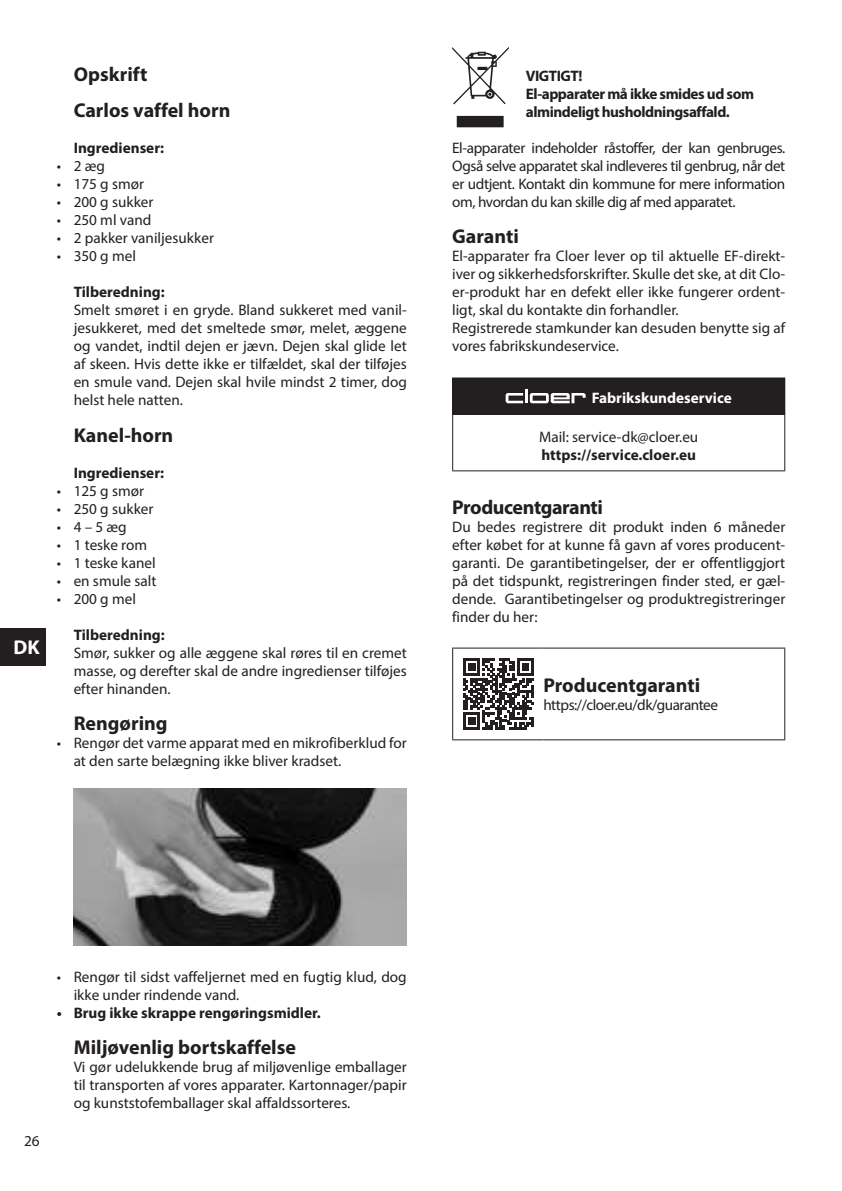
<style>
.page{position:relative;width:842px;height:1191px;background:#fff}
.page>*{position:absolute;margin:0;border:0;box-sizing:border-box;transform-origin:0 0}
.t1{font:700 20px/36px "Myriad Pro";color:#231f20}
.t2{font:700 20px "Myriad Pro";letter-spacing:-.02em;color:#231f20}
.t3{font:700 20px "Myriad Pro";color:#fff}
.t4{font:15.2px/18px "Myriad Pro";color:#231f20;text-align:justify}
.t5{font:700 15.2px "Myriad Pro";color:#231f20}
.t6{font:700 15.2px/18px "Myriad Pro";letter-spacing:-.03em;color:#231f20}
.t7{font:15.2px "Myriad Pro";letter-spacing:-.03em;color:#231f20}
.t8{font:700 15.2px "Myriad Pro";color:#fff}
</style>
<div class="page">
<div style="left:0;top:628px;width:45px;height:38px;background:#231f20"></div>
<img style="left:74px;top:788px;width:333px;height:157px">
<svg style="left:452px;top:47px;width:57px;height:80px"></svg>
<div style="left:453px;top:378px;width:332px;height:36px;background:#231f20"></div>
<hr style="left:452px;top:414px;width:1px;height:56px;background:#231f20">
<hr style="left:452px;top:470px;width:333px;height:1px;background:#231f20">
<hr style="left:452px;top:377px;width:333px;height:1px;background:#231f20">
<hr style="left:452px;top:378px;width:1px;height:36px;background:#231f20">
<hr style="left:784px;top:414px;width:1px;height:56px;background:#231f20">
<hr style="left:525px;top:389px;width:3px;height:14px;background:#fff">
<svg style="left:506px;top:393px;width:17px;height:10px"></svg>
<svg style="left:530px;top:393px;width:56px;height:10px"></svg>
<hr style="left:452px;top:647px;width:91px;height:1px;background:#231f20">
<hr style="left:452px;top:648px;width:1px;height:91px;background:#231f20">
<hr style="left:452px;top:739px;width:91px;height:1px;background:#231f20">
<hr style="left:543px;top:647px;width:242px;height:1px;background:#231f20">
<hr style="left:784px;top:648px;width:1px;height:91px;background:#231f20">
<hr style="left:543px;top:739px;width:242px;height:1px;background:#231f20">
<svg style="left:463px;top:658px;width:71px;height:71px"></svg>
<h1 class="t3" style="left:13px;top:637px;width:28px">DK</h1>
<h1 class="t1" style="left:74px;top:57px;width:158px">Opskrift<br>Carlos vaffel horn</h1>
<p class="t5" style="left:74px;top:140px;width:92px">Ingredienser:</p>
<p class="t4" style="left:57px;top:158px;width:50px">• 2 æg</p>
<p class="t4" style="left:57px;top:176px;width:89px">• 175 g smør</p>
<p class="t4" style="left:57px;top:194px;width:98px">• 200 g sukker</p>
<p class="t4" style="left:57px;top:212px;width:96px">• 250 ml vand</p>
<p class="t4" style="left:57px;top:230px;width:159px">• 2 pakker vaniljesukker</p>
<p class="t4" style="left:57px;top:248px;width:81px">• 350 g mel</p>
<p class="t5" style="left:74px;top:284px;width:93px">Tilberedning:</p>
<p class="t4" style="left:74px;top:302px;width:335px">Smelt smøret i en gryde. Bland sukkeret med vanil&shy;jesukkeret, med det smeltede smør, melet, æggene og vandet, indtil dejen er jævn. Dejen skal glide let af skeen. Hvis dette ikke er tilfældet, skal der tilføjes en smule vand. Dejen skal hvile mindst 2 timer, dog helst hele natten.</p>
<h1 class="t1" style="left:74px;top:417px;width:101px">Kanel-horn</h1>
<p class="t5" style="left:74px;top:464px;width:92px">Ingredienser:</p>
<p class="t4" style="left:57px;top:482px;width:89px">• 125 g smør</p>
<p class="t4" style="left:57px;top:500px;width:98px">• 250 g sukker</p>
<p class="t4" style="left:57px;top:518px;width:72px">• 4 – 5 æg</p>
<p class="t4" style="left:57px;top:536px;width:92px">• 1 teske rom</p>
<p class="t4" style="left:57px;top:554px;width:100px">• 1 teske kanel</p>
<p class="t4" style="left:57px;top:572px;width:101px">• en smule salt</p>
<p class="t4" style="left:57px;top:590px;width:81px">• 200 g mel</p>
<p class="t5" style="left:74px;top:626px;width:93px">Tilberedning:</p>
<p class="t4" style="left:74px;top:644px;width:335px">Smør, sukker og alle æggene skal røres til en cremet masse, og derefter skal de andre ingredienser tilføjes efter hinanden.</p>
<h1 class="t1" style="left:74px;top:705px;width:95px">Rengøring</h1>
<p class="t4" style="left:74px;top:734px;width:335px;text-indent:-17px">• Rengør det varme apparat med en mikrofiberklud for at den sarte belægning ikke bliver kradset.</p>
<p class="t6" style="left:526px;top:68px;width:230px">VIGTIGT!<br>El-apparater må ikke smides ud som almindeligt husholdningsaffald.</p>
<p class="t4" style="left:452px;top:140px;width:335px">El-apparater indeholder råstoffer, der kan genbruges.<br>Også selve apparatet skal indleveres til genbrug, når det er udtjent. Kontakt din kommune for mere information om, hvordan du kan skille dig af med apparatet.</p>
<h1 class="t1" style="left:452px;top:219px;width:68px">Garanti</h1>
<p class="t4" style="left:452px;top:248px;width:335px;text-align:left">El-apparater fra Cloer lever op til aktuelle EF-direkt&shy;iver og sikkerhedsforskrifter. Skulle det ske, at dit Clo&shy;er-produkt har en defekt eller ikke fungerer ordent&shy;ligt, skal du kontakte din forhandler.<br>Registrerede stamkunder kan desuden benytte sig af vores fabrikskundeservice.</p>
<p class="t8" style="left:592px;top:390px;width:142px">Fabrikskundeservice</p>
<p class="t4" style="left:539px;top:428px;width:161px">Mail: service-dk@cloer.eu</p>
<p class="t5" style="left:541px;top:446px;width:156px">https://service.cloer.eu</p>
<h1 class="t2" style="left:452px;top:496px;width:152px">Producentgaranti</h1>
<p class="t4" style="left:452px;top:518px;width:335px">Du bedes registrere dit produkt inden 6 måneder efter købet for at kunne få gavn af vores producent&shy;garanti. De garantibetingelser, der er offentliggjort på det tidspunkt, registreringen finder sted, er gæl&shy;dende. Garantibetingelser og produktregistreringer finder du her:</p>
<h1 class="t1" style="left:543px;top:668px;width:158px">Producentgaranti</h1>
<p class="t7" style="left:543px;top:698px;width:176px">https://cloer.eu/dk/guarantee</p>
<p class="t4" style="left:24px;top:1132px;width:17px">26</p>
<p class="t4" style="left:74px;top:968px;width:335px;text-indent:-17px">• Rengør til sidst vaffeljernet med en fugtig klud, dog ikke under rindende vand.</p>
<p class="t5" style="left:57px;top:1004px;width:266px">• Brug ikke skrappe rengøringsmidler.</p>
<h1 class="t1" style="left:74px;top:1029px;width:224px">Miljøvenlig bortskaffelse</h1>
<p class="t4" style="left:74px;top:1058px;width:335px">Vi gør udelukkende brug af miljøvenlige emballager til transporten af vores apparater. Kartonnager/papir og kunststofemballager skal affaldssorteres.</p>
</div>
